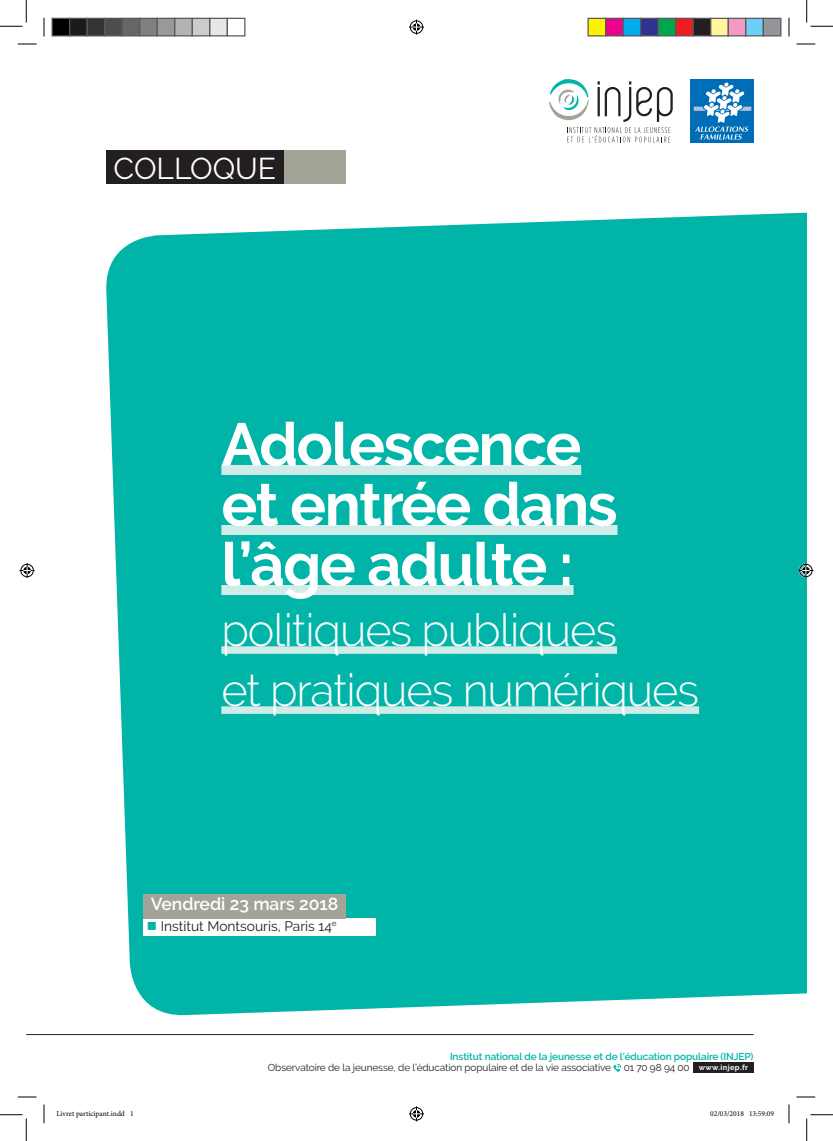
<style>
.page{position:relative;width:833px;height:1141px;background:#fff}
.page>*{position:absolute;margin:0;border:0;box-sizing:border-box;transform-origin:0 0}
.t1{font:700 60px/60px "Raleway";letter-spacing:-.025em;color:#fff}
.t2{font:300 45px/60px "Raleway";letter-spacing:-.025em;color:#fff}
.t3{font:30px "Raleway";color:#fff}
.t4{font:600 17.5px "Raleway";color:#fff}
.t5{font:13.75px "Raleway";color:#231f20}
.t6{font:10px/11.2px "Raleway";letter-spacing:-.01em;color:#231f20}
.t7{font:7.5px "Minion Pro";color:#000}
.s1{color:#00b4a7}
.s2{font-weight:600;color:#00b4a7}
.s3{font-weight:700;font-size:7.5px;color:#fff}
</style>
<div class="page">
<svg style="left:613px;top:1063px;width:8px;height:8px"></svg>
<div style="left:692px;top:1062px;width:61px;height:11px;background:#231f20"></div>
<hr style="left:26px;top:1034px;width:727px;height:1px;background:#231f20">
<svg style="left:549px;top:79px;width:123px;height:63px"></svg>
<img style="left:690px;top:79px;width:63px;height:63px">
<div style="left:106px;top:212px;width:700px;height:804px;background:#00b4a7"></div>
<div style="left:221px;top:465px;width:360px;height:10px;background:#d1ebe9"></div>
<div style="left:221px;top:525px;width:396px;height:10px;background:#d1ebe9"></div>
<div style="left:221px;top:585px;width:352px;height:10px;background:#d1ebe9"></div>
<div style="left:221px;top:646px;width:395px;height:7px;background:#d1ebe9"></div>
<div style="left:221px;top:706px;width:477px;height:7px;background:#d1ebe9"></div>
<div style="left:143px;top:918px;width:233px;height:17px;background:#fff"></div>
<div style="left:143px;top:893px;width:202px;height:25px;background:#a4a397"></div>
<div style="left:106px;top:150px;width:177px;height:34px;background:#231f20"></div>
<div style="left:283px;top:150px;width:62px;height:34px;background:#a4a397"></div>
<svg style="left:18px;top:43px;width:18px;height:2px"></svg>
<svg style="left:796px;top:43px;width:18px;height:2px"></svg>
<svg style="left:18px;top:1096px;width:18px;height:1px"></svg>
<svg style="left:796px;top:1096px;width:18px;height:1px"></svg>
<svg style="left:43px;top:18px;width:2px;height:18px"></svg>
<svg style="left:43px;top:1104px;width:2px;height:19px"></svg>
<svg style="left:788px;top:18px;width:1px;height:18px"></svg>
<svg style="left:788px;top:1104px;width:1px;height:19px"></svg>
<svg style="left:0;top:0;width:27px;height:27px"></svg>
<svg style="left:0;top:1114px;width:27px;height:26px"></svg>
<svg style="left:806px;top:0;width:26px;height:27px"></svg>
<svg style="left:806px;top:1114px;width:26px;height:26px"></svg>
<svg style="left:409px;top:20px;width:15px;height:15px"></svg>
<svg style="left:409px;top:1106px;width:15px;height:15px"></svg>
<svg style="left:20px;top:563px;width:15px;height:15px"></svg>
<svg style="left:797px;top:563px;width:15px;height:15px"></svg>
<div style="left:52px;top:18px;width:18px;height:18px;background:#000"></div>
<div style="left:51px;top:18px;width:19px;height:18px;border:1px solid #595959"></div>
<div style="left:70px;top:18px;width:17px;height:18px;background:#1a1a1a"></div>
<div style="left:69px;top:18px;width:19px;height:18px;border:1px solid #595959"></div>
<div style="left:87px;top:18px;width:18px;height:18px;background:#333"></div>
<div style="left:86px;top:18px;width:19px;height:18px;border:1px solid #595959"></div>
<div style="left:105px;top:18px;width:17px;height:18px;background:#4d4d4d"></div>
<div style="left:104px;top:18px;width:19px;height:18px;border:1px solid #595959"></div>
<div style="left:122px;top:18px;width:18px;height:18px;background:#666"></div>
<div style="left:121px;top:18px;width:19px;height:18px;border:1px solid #595959"></div>
<div style="left:140px;top:18px;width:17px;height:18px;background:#808080"></div>
<div style="left:139px;top:18px;width:19px;height:18px;border:1px solid #595959"></div>
<div style="left:157px;top:18px;width:18px;height:18px;background:#999"></div>
<div style="left:156px;top:18px;width:19px;height:18px;border:1px solid #595959"></div>
<div style="left:175px;top:18px;width:17px;height:18px;background:#b3b3b3"></div>
<div style="left:174px;top:18px;width:19px;height:18px;border:1px solid #595959"></div>
<div style="left:192px;top:18px;width:18px;height:18px;background:#ccc"></div>
<div style="left:191px;top:18px;width:19px;height:18px;border:1px solid #595959"></div>
<div style="left:210px;top:18px;width:17px;height:18px;background:#e6e6e6"></div>
<div style="left:209px;top:18px;width:19px;height:18px;border:1px solid #595959"></div>
<div style="left:226px;top:18px;width:19px;height:18px;border:1px solid #595959"></div>
<div style="left:587px;top:18px;width:18px;height:18px;background:#fff101"></div>
<div style="left:587px;top:18px;width:19px;height:18px;border:1px solid #595959"></div>
<div style="left:605px;top:18px;width:17px;height:18px;background:#ed028c"></div>
<div style="left:604px;top:18px;width:19px;height:18px;border:1px solid #595959"></div>
<div style="left:622px;top:18px;width:18px;height:18px;background:#00aeef"></div>
<div style="left:622px;top:18px;width:19px;height:18px;border:1px solid #595959"></div>
<div style="left:640px;top:18px;width:17px;height:18px;background:#2e3092"></div>
<div style="left:639px;top:18px;width:19px;height:18px;border:1px solid #595959"></div>
<div style="left:657px;top:18px;width:18px;height:18px;background:#00a54f"></div>
<div style="left:657px;top:18px;width:19px;height:18px;border:1px solid #595959"></div>
<div style="left:675px;top:18px;width:17px;height:18px;background:#ee1d23"></div>
<div style="left:674px;top:18px;width:19px;height:18px;border:1px solid #595959"></div>
<div style="left:692px;top:18px;width:18px;height:18px;background:#231f20"></div>
<div style="left:692px;top:18px;width:19px;height:18px;border:1px solid #595959"></div>
<div style="left:710px;top:18px;width:17px;height:18px;background:#fff79a"></div>
<div style="left:709px;top:18px;width:19px;height:18px;border:1px solid #595959"></div>
<div style="left:727px;top:18px;width:18px;height:18px;background:#f499c2"></div>
<div style="left:727px;top:18px;width:19px;height:18px;border:1px solid #595959"></div>
<div style="left:745px;top:18px;width:17px;height:18px;background:#6bcff6"></div>
<div style="left:744px;top:18px;width:19px;height:18px;border:1px solid #595959"></div>
<div style="left:762px;top:18px;width:18px;height:18px;background:#939598"></div>
<div style="left:762px;top:18px;width:19px;height:18px;border:1px solid #595959"></div>
<h3 class="t3" style="left:114px;top:150px;width:164px">COLLOQUE</h3>
<h1 class="t1" style="left:221px;top:414px;width:397px">Adolescence et entrée dans l’âge adulte :</h1>
<h2 class="t2" style="left:221px;top:599px;width:479px">politiques publiques<br>et pratiques numériques</h2>
<h3 class="t4" style="left:151px;top:894px;width:189px">Vendredi 23 mars 2018</h3>
<h3 class="t5" style="left:147px;top:918px;width:191px"><span class="s1">■</span> Institut Montsouris, Paris 14<sup>e</sup></h3>
<p class="t6" style="left:268px;top:1050px;width:487px;text-indent:182px"><span class="s2">Institut national de la jeunesse et de l'éducation populaire (INJEP)<br></span>Observatoire de la jeunesse, de l’éducation populaire et de la vie associative 01 70 98 94 00 <span class="s3">www.injep.fr</span></p>
<p class="t7" style="left:56px;top:1108px;width:79px">Livret participant.indd 1</p>
<p class="t7" style="left:709px;top:1108px;width:65px">02/03/2018 13:59:09</p>
</div>
